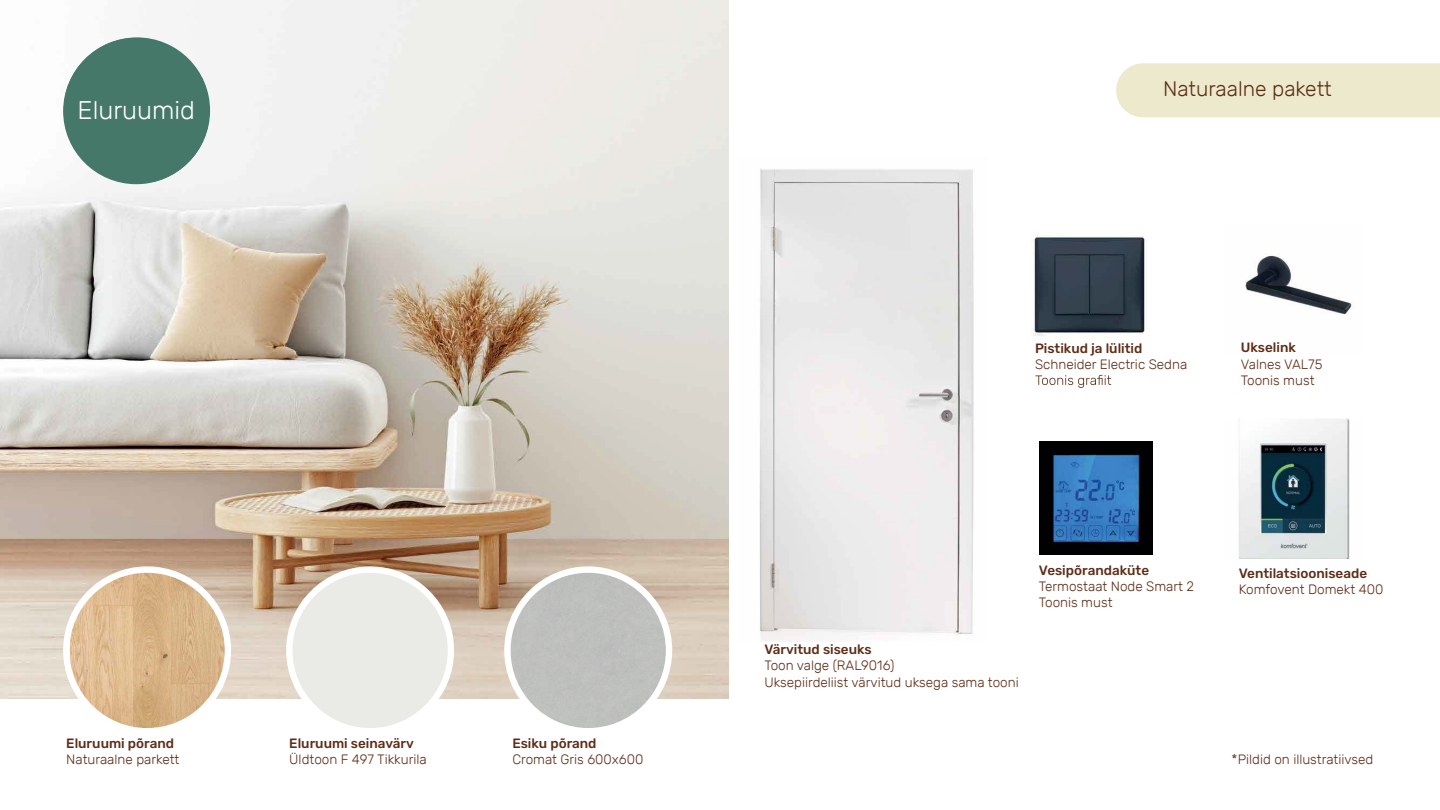
<style>
.page{position:relative;width:1440px;height:810px;background:#fff}
.page>*{position:absolute;margin:0;border:0;box-sizing:border-box;transform-origin:0 0}
.t1{font:300 25.5px "Rubik";color:#fff}
.t2{font:300 21px "Rubik";color:#5d2d17}
.t3{font:300 21px "Rubik";color:#5d2e16}
.t4{font:300 13.5px/16.2px "Rubik";color:#5d2d17}
.t5{font:500 13.5px "Rubik";color:#5d2d17}
</style>
<div class="page">
<img style="left:0;top:0;width:728px;height:699px">
<svg style="left:66px;top:570px;width:162px;height:157px;background:#dec19e"></svg>
<div style="left:63px;top:566px;width:168px;height:168px;border:6px solid #fff;border-radius:50%"></div>
<svg style="left:289px;top:570px;width:162px;height:157px;background:#e7e5df"></svg>
<div style="left:286px;top:566px;width:168px;height:168px;border:6px solid #fff;border-radius:50%"></div>
<svg style="left:507px;top:570px;width:162px;height:157px;background:#c8c7c3"></svg>
<div style="left:504px;top:566px;width:168px;height:168px;border:6px solid #fff;border-radius:50%"></div>
<svg style="left:1035px;top:375px;width:76px;height:13px"></svg>
<img style="left:1033px;top:236px;width:115px;height:100px">
<img style="left:1238px;top:419px;width:112px;height:139px">
<img style="left:1039px;top:442px;width:113px;height:113px">
<img style="left:1245px;top:255px;width:107px;height:60px">
<img style="left:759px;top:168px;width:215px;height:473px">
<div style="left:63px;top:38px;width:146px;height:146px;background:#46786a;border-radius:50%"></div>
<div style="left:1116px;top:63px;width:324px;height:54px;background:#ede9cd"></div>
<h1 class="t1" style="left:78px;top:95px;width:119px">Eluruumid</h1>
<p class="t5" style="left:66px;top:736px;width:109px">Eluruumi põrand</p>
<p class="t4" style="left:66px;top:752px;width:115px">Naturaalne parkett</p>
<p class="t5" style="left:289px;top:736px;width:126px">Eluruumi seinavärv</p>
<p class="t4" style="left:289px;top:752px;width:139px">Üldtoon F 497 Tikkurila</p>
<p class="t5" style="left:512px;top:736px;width:86px">Esiku põrand</p>
<p class="t4" style="left:512px;top:752px;width:132px">Cromat Gris 600x600</p>
<h2 class="t2" style="left:1163px;top:71px;width:170px">Naturaalne pakett</h2>
<h2 class="t3" style="left:1163px;top:77px;width:170px">Naturaalne pakett</h2>
<p class="t5" style="left:1035px;top:340px;width:109px">Pistikud ja lülitid</p>
<p class="t4" style="left:1035px;top:356px;width:154px">Schneider Electric Sedna</p>
<p class="t5" style="left:1241px;top:340px;width:56px">Ukselink</p>
<p class="t4" style="left:1241px;top:356px;width:83px">Valnes VAL75<br>Toonis must</p>
<p class="t5" style="left:765px;top:642px;width:109px">Värvitud siseuks</p>
<p class="t4" style="left:765px;top:658px;width:256px">Toon valge (RAL9016)<br>Uksepiirdeliist värvitud uksega sama tooni</p>
<p class="t5" style="left:1039px;top:562px;width:112px">Vesipõrandaküte</p>
<p class="t4" style="left:1039px;top:578px;width:157px">Termostaat Node Smart 2<br>Toonis must</p>
<p class="t5" style="left:1239px;top:565px;width:130px">Ventilatsiooniseade</p>
<p class="t4" style="left:1239px;top:581px;width:146px">Komfovent Domekt 400</p>
<p class="t4" style="left:1232px;top:752px;width:143px">*Pildid on illustratiivsed</p>
</div>
